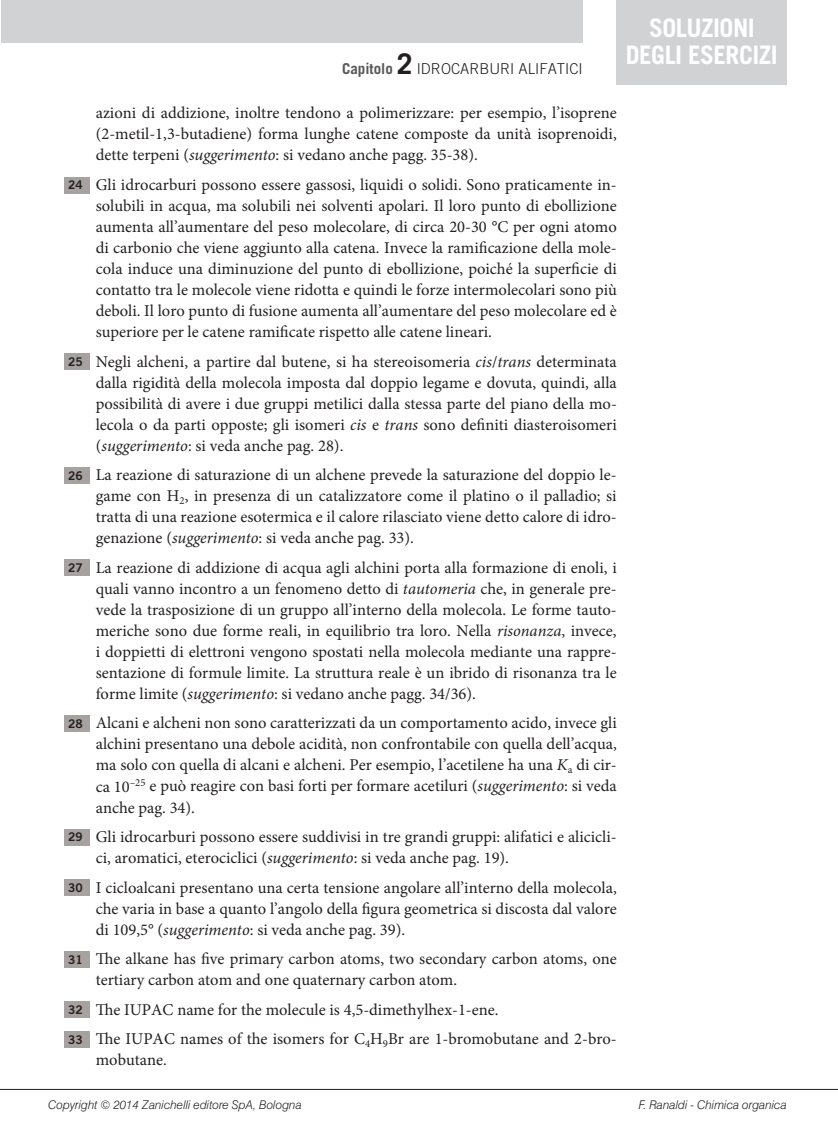
<style>
.page{position:relative;width:838px;height:1132px;background:#fff}
.page>*{position:absolute;margin:0;border:0;box-sizing:border-box;transform-origin:0 0}
.t1{font:700 25.5px/27px "Trade Gothic LT Std";letter-spacing:-.02em;color:#fff;text-align:center}
.t2{font:16.5px/21px "Minion Pro";color:#231f20;text-align:justify}
.t3{font:300 15px "Trade Gothic LT Std";color:#231f20}
.t4{font:italic 300 12px "Swiss 721 BT";color:#231f20}
.s1{font-weight:700;color:#57585a}
.s2{font-weight:700;font-size:28.5px}
.s3{font-style:italic}
.s4{font-family:"Trade Gothic LT Std Bd 2";font-size:12px}
</style>
<div class="page">
<div style="left:1px;top:0;width:582px;height:43px;background:#d1d2d4"></div>
<hr style="left:0;top:1088px;width:838px;height:1px;background:#231f20">
<div style="left:617px;top:0;width:170px;height:85px;background:#d1d2d4"></div>
<div style="left:64px;top:177px;width:25px;height:16px;background:#a7a2a0"></div>
<div style="left:64px;top:353px;width:25px;height:17px;background:#a7a2a0"></div>
<div style="left:64px;top:467px;width:25px;height:16px;background:#a7a2a0"></div>
<div style="left:64px;top:559px;width:25px;height:17px;background:#a7a2a0"></div>
<div style="left:64px;top:715px;width:25px;height:16px;background:#a7a2a0"></div>
<div style="left:64px;top:828px;width:25px;height:17px;background:#a7a2a0"></div>
<div style="left:64px;top:879px;width:25px;height:16px;background:#a7a2a0"></div>
<div style="left:64px;top:950px;width:25px;height:17px;background:#a7a2a0"></div>
<div style="left:64px;top:1001px;width:25px;height:16px;background:#a7a2a0"></div>
<div style="left:64px;top:1030px;width:25px;height:17px;background:#a7a2a0"></div>
<p class="t3" style="left:342px;top:59px;width:242px"><span class="s1">Capitolo</span> <span class="s2">2</span> IDROCARBURI ALIFATICI</p>
<h1 class="t1" style="left:626px;top:14px;width:153px">SOLUZIONI<br>DEGLI ESERCIZI</h1>
<p class="t2" style="left:96px;top:103px;width:522px">azioni di addizione, inoltre tendono a polimerizzare: per esempio, l’isoprene (2-metil-1,3-butadiene) forma lunghe catene composte da unità isoprenoidi, dette terpeni (<span class="s3">suggerimento</span>: si vedano anche pagg. 35-38).</p>
<p class="t2" style="left:96px;top:174px;width:522px;text-indent:-28px"><span class="s4">24</span> Gli idrocarburi possono essere gassosi, liquidi o solidi. Sono praticamente in&shy;solubili in acqua, ma solubili nei solventi apolari. Il loro punto di ebollizione aumenta all’aumentare del peso molecolare, di circa 20-30 °C per ogni atomo di carbonio che viene aggiunto alla catena. Invece la ramificazione della mole&shy;cola induce una diminuzione del punto di ebollizione, poiché la superficie di contatto tra le molecole viene ridotta e quindi le forze intermolecolari sono più deboli. Il loro punto di fusione aumenta all’aumentare del peso molecolare ed è superiore per le catene ramificate rispetto alle catene lineari.</p>
<p class="t2" style="left:96px;top:351px;width:522px;text-indent:-28px"><span class="s4">25</span> Negli alcheni, a partire dal butene, si ha stereoisomeria <span class="s3">cis</span>/<span class="s3">trans</span> determinata dalla rigidità della molecola imposta dal doppio legame e dovuta, quindi, alla possibilità di avere i due gruppi metilici dalla stessa parte del piano della mo&shy;lecola o da parti opposte; gli isomeri <span class="s3">cis</span> e <span class="s3">trans</span> sono definiti diasteroisomeri (<span class="s3">suggerimento</span>: si veda anche pag. 28).</p>
<p class="t2" style="left:96px;top:464px;width:522px;text-indent:-28px"><span class="s4">26</span> La reazione di saturazione di un alchene prevede la saturazione del doppio le&shy;game con H<sub>2</sub>, in presenza di un catalizzatore come il platino o il palladio; si tratta di una reazione esotermica e il calore rilasciato viene detto calore di idro&shy;genazione (<span class="s3">suggerimento</span>: si veda anche pag. 33).</p>
<p class="t2" style="left:96px;top:557px;width:522px;text-indent:-28px"><span class="s4">27</span> La reazione di addizione di acqua agli alchini porta alla formazione di enoli, i quali vanno incontro a un fenomeno detto di <span class="s3">tautomeria</span> che, in generale pre&shy;vede la trasposizione di un gruppo all’interno della molecola. Le forme tauto&shy;meriche sono due forme reali, in equilibrio tra loro. Nella <span class="s3">risonanza</span>, invece, i doppietti di elettroni vengono spostati nella molecola mediante una rappre&shy;sentazione di formule limite. La struttura reale è un ibrido di risonanza tra le forme limite (<span class="s3">suggerimento</span>: si vedano anche pagg. 34/36).</p>
<p class="t2" style="left:96px;top:712px;width:522px;text-indent:-28px"><span class="s4">28</span> Alcani e alcheni non sono caratterizzati da un comportamento acido, invece gli alchini presentano una debole acidità, non confrontabile con quella dell’acqua, ma solo con quella di alcani e alcheni. Per esempio, l’acetilene ha una <span class="s3">K</span><sub>a</sub> di cir&shy;ca 10<sup>–25</sup> e può reagire con basi forti per formare acetiluri (<span class="s3">suggerimento</span>: si veda anche pag. 34).</p>
<p class="t2" style="left:96px;top:826px;width:522px;text-indent:-28px"><span class="s4">29</span> Gli idrocarburi possono essere suddivisi in tre grandi gruppi: alifatici e alicicli&shy;ci, aromatici, eterociclici (<span class="s3">suggerimento</span>: si veda anche pag. 19).</p>
<p class="t2" style="left:96px;top:876px;width:522px;text-indent:-28px"><span class="s4">30</span> I cicloalcani presentano una certa tensione angolare all’interno della molecola, che varia in base a quanto l’angolo della figura geometrica si discosta dal valore di 109,5° (<span class="s3">suggerimento</span>: si veda anche pag. 39).</p>
<p class="t2" style="left:96px;top:948px;width:522px;text-indent:-28px"><span class="s4">31</span> The alkane has five primary carbon atoms, two secondary carbon atoms, one tertiary carbon atom and one quaternary carbon atom.</p>
<p class="t2" style="left:68px;top:994px;width:550px;line-height:29.5px"><span class="s4">32</span> The IUPAC name for the molecule is 4,5-dimethylhex-1-ene.<br><span class="s4">33</span> The IUPAC names of the isomers for C<sub>4</sub>H<sub>9</sub>Br are 1-bromobutane and 2-bro-</p>
<p class="t2" style="left:96px;top:1049px;width:73px">mobutane.</p>
<p class="t4" style="left:48px;top:1097px;width:255px">Copyright © 2014 Zanichelli editore SpA, Bologna</p>
<p class="t4" style="left:639px;top:1097px;width:149px">F. Ranaldi - Chimica organica</p>
</div>
